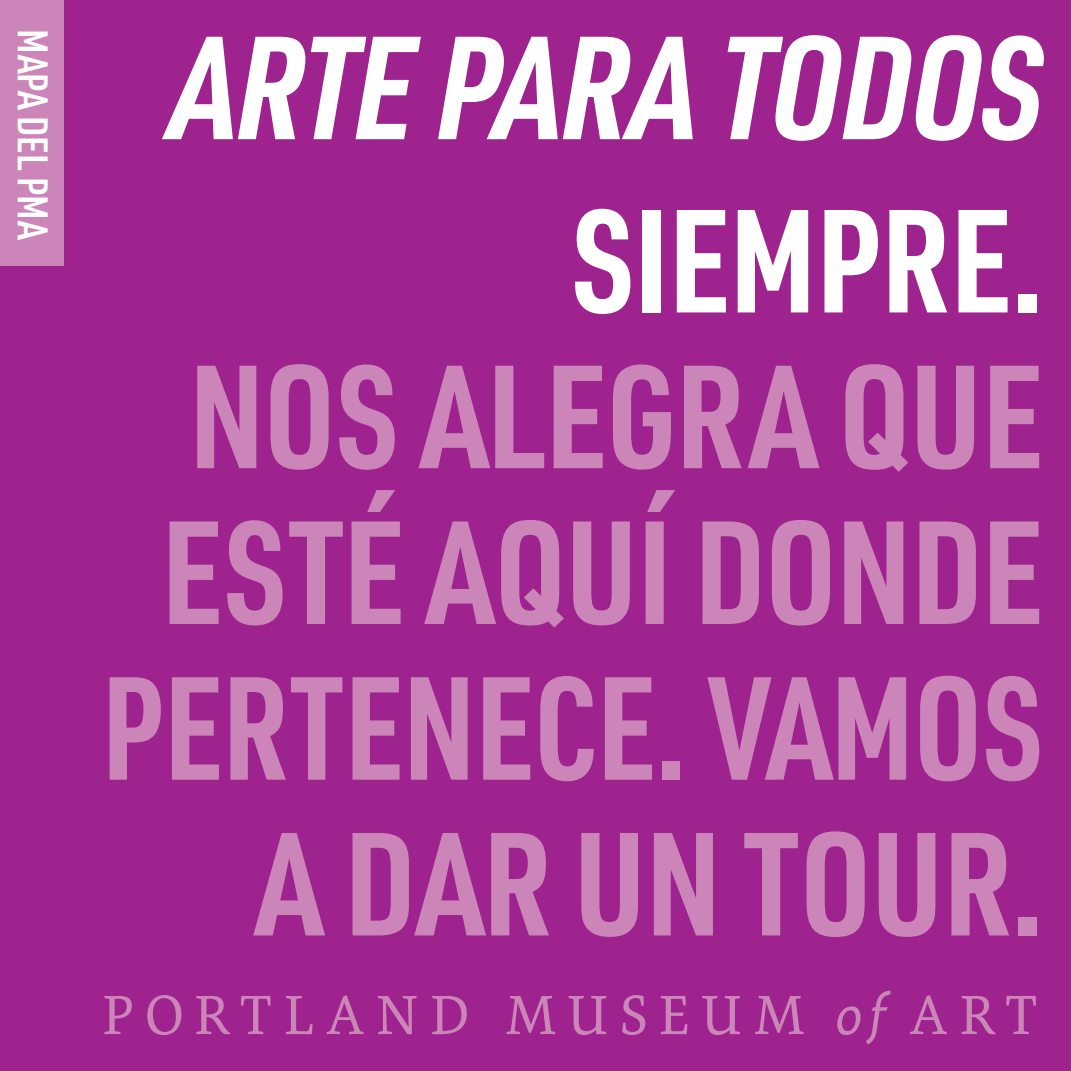
<style>
.page{position:relative;width:1071px;height:1071px;background:#9f238e}
.page>*{position:absolute;margin:0;border:0;box-sizing:border-box;transform-origin:0 0}
.t1{font:700 143.5px/155.8px "URWDIN Cond";color:#cb85b8;text-align:right}
.t2{font:italic 700 143.5px/173.2px "URWDIN Cond";color:#fff;text-align:right}
.t3{font:600 42px "URWDIN Cond";letter-spacing:.005em;color:#fff}
.s1{font-style:normal}
</style>
<div class="page">
<div style="left:0;top:0;width:64px;height:266px;background:#cb85b8"></div>
<svg style="left:104px;top:991px;width:932px;height:53px"></svg>
<p class="t3" style="left:61px;top:29px;width:213px;rotate:90deg">MAPA DEL PMA</p>
<p class="t2" style="left:171px;top:-4px;width:874px">ARTE PARA TODOS<br><span class="s1">SIEMPRE.</span></p>
<p class="t1" style="left:102px;top:334px;width:943px">NOS ALEGRA QUE<br>ESTÉ AQUÍ DONDE<br>PERTENECE. VAMOS<br>A DAR UN TOUR.</p>
</div>
